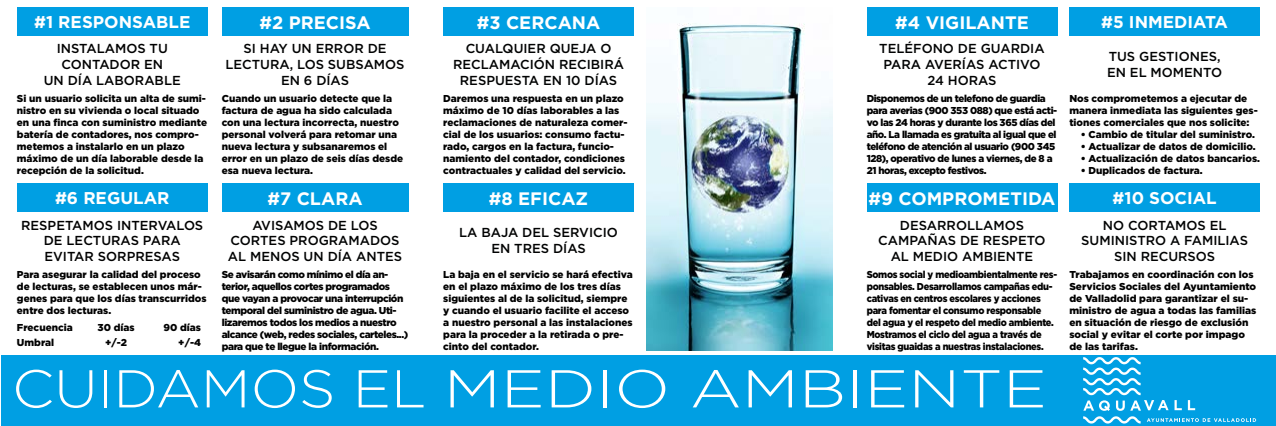
<style>
.page{position:relative;width:1276px;height:426px;background:#fff}
.page>*{position:absolute;margin:0;border:0;box-sizing:border-box;transform-origin:0 0}
.t1{font:300 53px "Gotham";color:#fff;scale:1.08 1}
.t2{font:700 18px "Gotham";color:#fff}
.t3{font:700 17px "Gotham";color:#fff}
.t4{font:500 13px/15.6px "Gotham";color:#010202;text-align:center}
.t5{font:500 13px/15.6px "Gotham";color:#000;text-align:center}
.t6{font:900 10px/12px "Gotham";color:#000}
.t7{font:900 10px/12px "Gotham";letter-spacing:-.04em;color:#000}
.t8{font:900 10px/12px "Gotham";letter-spacing:-.03em;color:#000;scale:.93 1}
</style>
<div class="page">
<div style="left:1px;top:354px;width:1275px;height:71px;background:#009fe3"></div>
<div style="left:17px;top:7px;width:191px;height:29px;background:#009fe3"></div>
<div style="left:17px;top:183px;width:191px;height:29px;background:#009fe3"></div>
<div style="left:222px;top:7px;width:186px;height:29px;background:#009fe3"></div>
<div style="left:222px;top:183px;width:186px;height:29px;background:#009fe3"></div>
<div style="left:443px;top:183px;width:191px;height:29px;background:#009fe3"></div>
<div style="left:866px;top:7px;width:191px;height:29px;background:#009fe3"></div>
<div style="left:866px;top:183px;width:191px;height:29px;background:#009fe3"></div>
<div style="left:1069px;top:7px;width:191px;height:29px;background:#009fe3"></div>
<div style="left:1069px;top:183px;width:191px;height:29px;background:#009fe3"></div>
<svg style="left:1147px;top:418px;width:109px;height:3px"></svg>
<svg style="left:1174px;top:400px;width:7px;height:9px"></svg>
<svg style="left:1188px;top:400px;width:7px;height:9px"></svg>
<svg style="left:1083px;top:416px;width:57px;height:7px"></svg>
<svg style="left:1083px;top:357px;width:85px;height:53px"></svg>
<div style="left:443px;top:7px;width:191px;height:29px;background:#009fe3"></div>
<img style="left:646px;top:23px;width:186px;height:326px">
<h3 class="t3" style="left:34px;top:12px;width:158px">#1 RESPONSABLE</h3>
<h3 class="t5" style="left:44px;top:41px;width:139px">INSTALAMOS TU<br>CONTADOR EN<br>UN DÍA LABORABLE</h3>
<p class="t6" style="left:17px;top:92px;width:192px">Si un usuario solicita un alta de sumi&shy;nistro en su vivienda o local situado en una finca con suministro mediante batería de contadores, nos compro&shy;metemos a instalarlo en un plazo máximo de un día laborable desde la recepción de la solicitud.</p>
<h3 class="t3" style="left:55px;top:188px;width:116px">#6 REGULAR</h3>
<h3 class="t5" style="left:21px;top:217px;width:184px">RESPETAMOS INTERVALOS<br>DE LECTURAS PARA<br>EVITAR SORPRESAS</h3>
<p class="t6" style="left:17px;top:267px;width:191px">Para asegurar la calidad del proceso de lecturas, se establecen unos már&shy;genes para que los días transcurridos entre dos lecturas.</p>
<p class="t6" style="left:17px;top:321px;width:57px">Frecuencia</p>
<p class="t6" style="left:98px;top:321px;width:39px">30 días</p>
<p class="t6" style="left:163px;top:321px;width:39px">90 días</p>
<p class="t6" style="left:17px;top:336px;width:39px">Umbral</p>
<p class="t6" style="left:105px;top:336px;width:24px">+/-2</p>
<p class="t6" style="left:178px;top:336px;width:24px">+/-4</p>
<h2 class="t2" style="left:259px;top:12px;width:113px">#2 PRECISA</h2>
<h3 class="t4" style="left:225px;top:41px;width:180px">SI HAY UN ERROR DE<br>LECTURA, LOS SUBSAMOS<br>EN 6 DÍAS</h3>
<p class="t6" style="left:222px;top:92px;width:183px">Cuando un usuario detecte que la factura de agua ha sido calculada con una lectura incorrecta, nuestro personal volverá para retomar una nueva lectura y subsanaremos el error en un plazo de seis días desde esa nueva lectura.</p>
<h2 class="t2" style="left:267px;top:188px;width:97px">#7 CLARA</h2>
<h3 class="t4" style="left:228px;top:217px;width:176px">AVISAMOS DE LOS<br>CORTES PROGRAMADOS<br>AL MENOS UN DÍA ANTES</h3>
<p class="t7" style="left:222px;top:267px;width:188px">Se avisarán como mínimo el día an&shy;terior, aquellos cortes programados que vayan a provocar una interrupción temporal del suministro de agua. Uti&shy;lizaremos todos los medios a nuestro alcance (web, redes sociales, carteles...) para que te llegue la información.</p>
<h2 class="t2" style="left:477px;top:12px;width:125px">#3 CERCANA</h2>
<h3 class="t4" style="left:453px;top:41px;width:172px">CUALQUIER QUEJA O<br>RECLAMACIÓN RECIBIRÁ<br>RESPUESTA EN 10 DÍAS</h3>
<p class="t6" style="left:443px;top:92px;width:186px">Daremos una respuesta en un plazo máximo de 10 días laborables a las reclamaciones de naturaleza comer&shy;cial de los usuarios: consumo factu&shy;rado, cargos en la factura, funcio&shy;namiento del contador, condiciones contractuales y calidad del servicio.</p>
<h2 class="t2" style="left:489px;top:188px;width:101px">#8 EFICAZ</h2>
<h3 class="t4" style="left:459px;top:224px;width:160px">LA BAJA DEL SERVICIO<br>EN TRES DÍAS</h3>
<p class="t6" style="left:443px;top:267px;width:191px">La baja en el servicio se hará efectiva en el plazo máximo de los tres días siguientes al de la solicitud, siempre y cuando el usuario facilite el acceso a nuestro personal a las instalaciones para la proceder a la retirada o pre&shy;cinto del contador.</p>
<h2 class="t2" style="left:895px;top:12px;width:135px">#4 VIGILANTE</h2>
<h3 class="t4" style="left:879px;top:41px;width:167px">TELÉFONO DE GUARDIA<br>PARA AVERÍAS ACTIVO<br>24 HORAS</h3>
<p class="t7" style="left:866px;top:92px;width:192px">Disponemos de un telefono de guardia para averias (900 353 088) que está acti&shy;vo las 24 horas y durante los 365 días del año. La llamada es gratuita al igual que el teléfono de atención al usuario (900 345<br>128), operativo de lunes a viernes, de 8 a 21 horas, excepto festivos.</p>
<h2 class="t2" style="left:868px;top:188px;width:188px">#9 COMPROMETIDA</h2>
<h3 class="t4" style="left:878px;top:217px;width:169px">DESARROLLAMOS<br>CAMPAÑAS DE RESPETO<br>AL MEDIO AMBIENTE</h3>
<p class="t8" style="left:866px;top:267px;width:206px">Somos social y medioambientalmente res&shy;ponsables. Desarrollamos campañas edu&shy;cativas en centros escolares y acciones para fomentar el consumo responsable del agua y el respeto del medio ambiente.<br>Mostramos el ciclo del agua a través de visitas guaidas a nuestras instalaciones.</p>
<h1 class="t1" style="left:12px;top:354px;width:960px">CUIDAMOS EL MEDIO AMBIENTE</h1>
<h3 class="t3" style="left:1101px;top:12px;width:128px">#5 INMEDIATA</h3>
<h3 class="t4" style="left:1107px;top:49px;width:117px;text-align:left">TUS GESTIONES,<br>EN EL MOMENTO</h3>
<p class="t6" style="left:1069px;top:92px;width:190px">Nos comprometemos a ejecutar de manera inmediata las siguientes ges&shy;tiones comerciales que nos solicite:</p>
<p class="t6" style="left:1080px;top:128px;width:176px">• Cambio de titular del suministro.</p>
<p class="t6" style="left:1080px;top:140px;width:176px">• Actualizar de datos de domicilio.</p>
<p class="t6" style="left:1080px;top:152px;width:181px">• Actualización de datos bancarios.</p>
<p class="t6" style="left:1080px;top:164px;width:124px">• Duplicados de factura.</p>
<h3 class="t3" style="left:1112px;top:188px;width:106px">#10 SOCIAL</h3>
<h3 class="t4" style="left:1081px;top:217px;width:168px">NO CORTAMOS EL<br>SUMINISTRO A FAMILIAS<br>SIN RECURSOS</h3>
<p class="t6" style="left:1069px;top:267px;width:188px">Trabajamos en coordinación con los Servicios Sociales del Ayuntamiento de Valladolid para garantizar el su&shy;ministro de agua a todas las familias en situación de riesgo de exclusión social y evitar el corte por impago de las tarifas.</p>
</div>
